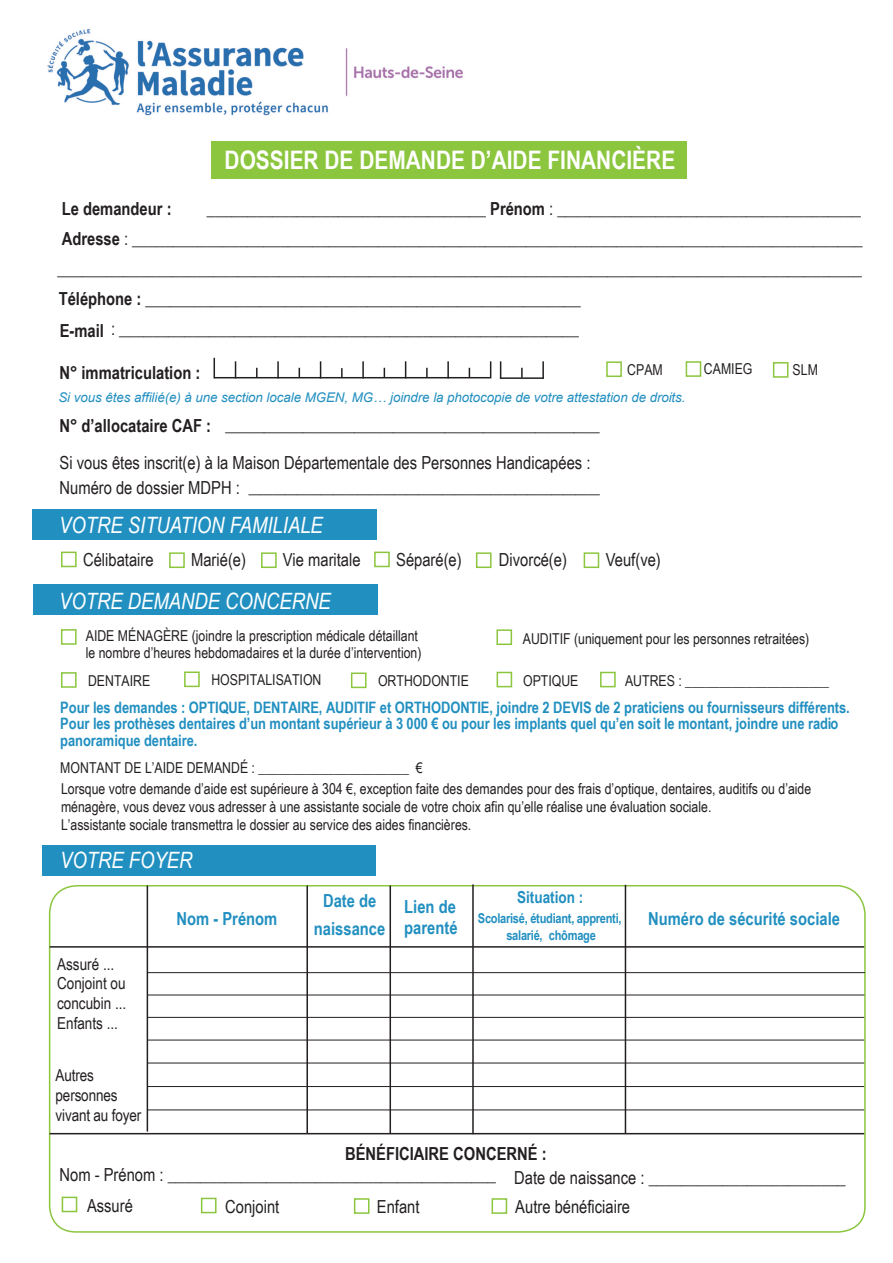
<style>
.page{position:relative;width:893px;height:1263px;background:#fff}
.page>*{position:absolute;margin:0;border:0;box-sizing:border-box;transform-origin:0 0}
.t1{font:700 25.5px "Arial Narrow";color:#fff}
.t2{font:italic 22.5px "Arial Narrow";color:#fff}
.t3{font:18px/30.6px "Arial Narrow";color:#231f20;text-align:right}
.t4{font:700 18px/30px "Arial Narrow";color:#231f20}
.t5{font:700 18px/27.6px "Arial Narrow";color:#218fc0;text-align:center}
.t6{font:18px "Arial Narrow";color:#231f20;scale:1.57 1}
.t7{font:16.5px/19.8px "Arial Narrow";color:#231f20}
.t8{font:700 16.5px "Arial Narrow";color:#218fc0}
.t9{font:700 15.75px/16.5px "Arial Narrow";letter-spacing:-.005em;color:#218fc0}
.t10{font:15px/18px "Arial Narrow";color:#231f20}
.t11{font:700 13.5px/16.2px "Arial Narrow";letter-spacing:-.02em;color:#218fc0;text-align:center}
.t12{font:italic 13.35px "Arial";letter-spacing:-.005em;color:#218fc0}
.s1{font-weight:700}
.s2{font-weight:400}
</style>
<div class="page">
<div style="left:34px;top:584px;width:344px;height:31px;background:#2190c1"></div>
<hr style="left:214px;top:377px;width:276px;height:1px;background:#231f20">
<svg style="left:214px;top:358px;width:1px;height:19px"></svg>
<svg style="left:235px;top:361px;width:1px;height:16px"></svg>
<svg style="left:256px;top:368px;width:2px;height:9px"></svg>
<svg style="left:277px;top:361px;width:2px;height:16px"></svg>
<svg style="left:320px;top:361px;width:1px;height:16px"></svg>
<svg style="left:341px;top:368px;width:2px;height:9px"></svg>
<svg style="left:362px;top:361px;width:2px;height:16px"></svg>
<svg style="left:405px;top:361px;width:1px;height:16px"></svg>
<svg style="left:426px;top:368px;width:2px;height:9px"></svg>
<svg style="left:447px;top:361px;width:2px;height:16px"></svg>
<svg style="left:490px;top:361px;width:1px;height:17px"></svg>
<svg style="left:500px;top:361px;width:1px;height:16px"></svg>
<svg style="left:521px;top:368px;width:2px;height:9px"></svg>
<svg style="left:542px;top:361px;width:2px;height:16px"></svg>
<hr style="left:500px;top:377px;width:44px;height:2px;background:#231f20">
<div style="left:33px;top:509px;width:344px;height:31px;background:#2190c1"></div>
<div style="left:61px;top:552px;width:16px;height:15px;border:2px solid #8bc63e"></div>
<div style="left:169px;top:552px;width:16px;height:16px;border:2px solid #8bc63e"></div>
<div style="left:261px;top:552px;width:16px;height:16px;border:2px solid #8bc63e"></div>
<div style="left:374px;top:552px;width:16px;height:15px;border:2px solid #8bc63e"></div>
<div style="left:476px;top:552px;width:16px;height:16px;border:2px solid #8bc63e"></div>
<div style="left:584px;top:552px;width:15px;height:16px;border:2px solid #8bc63e"></div>
<div style="left:211px;top:141px;width:476px;height:37px;background:#8bc63e"></div>
<div style="left:686px;top:361px;width:15px;height:16px;border:2px solid #8bc63e"></div>
<div style="left:773px;top:362px;width:15px;height:16px;border:2px solid #8bc63e"></div>
<div style="left:606px;top:361px;width:16px;height:16px;border:2px solid #8bc63e"></div>
<div style="left:61px;top:629px;width:16px;height:16px;border:2px solid #8bc63e"></div>
<div style="left:496px;top:629px;width:16px;height:16px;border:2px solid #8bc63e"></div>
<div style="left:497px;top:672px;width:15px;height:15px;border:2px solid #8bc63e"></div>
<div style="left:600px;top:672px;width:16px;height:15px;border:2px solid #8bc63e"></div>
<div style="left:184px;top:671px;width:16px;height:16px;border:2px solid #8bc63e"></div>
<div style="left:351px;top:672px;width:16px;height:16px;border:2px solid #8bc63e"></div>
<div style="left:61px;top:672px;width:16px;height:16px;border:2px solid #8bc63e"></div>
<div style="left:43px;top:845px;width:333px;height:30px;background:#2190c1"></div>
<svg style="left:48px;top:884px;width:818px;height:349px"></svg>
<div style="left:62px;top:1196px;width:15px;height:16px;border:2px solid #8bc63e"></div>
<div style="left:201px;top:1198px;width:16px;height:15px;border:2px solid #8bc63e"></div>
<hr style="left:306px;top:885px;width:2px;height:248px;background:#231f20">
<hr style="left:147px;top:885px;width:1px;height:246px;background:#231f20">
<hr style="left:390px;top:885px;width:1px;height:248px;background:#231f20">
<hr style="left:625px;top:885px;width:1px;height:248px;background:#231f20">
<hr style="left:50px;top:946px;width:814px;height:2px;background:#231f20">
<hr style="left:147px;top:972px;width:718px;height:1px;background:#231f20">
<hr style="left:147px;top:1063px;width:717px;height:1px;background:#231f20">
<hr style="left:147px;top:1017px;width:717px;height:1px;background:#231f20">
<hr style="left:147px;top:1040px;width:717px;height:1px;background:#231f20">
<hr style="left:147px;top:995px;width:717px;height:1px;background:#231f20">
<hr style="left:147px;top:1086px;width:717px;height:1px;background:#231f20">
<hr style="left:147px;top:1109px;width:717px;height:1px;background:#231f20">
<hr style="left:50px;top:1133px;width:814px;height:1px;background:#231f20">
<div style="left:354px;top:1198px;width:15px;height:16px;border:2px solid #8bc63e"></div>
<div style="left:492px;top:1198px;width:15px;height:16px;border:2px solid #8bc63e"></div>
<hr style="left:472px;top:884px;width:2px;height:250px;background:#231f20">
<img style="left:47px;top:29px;width:416px;height:87px">
<h1 class="t1" style="left:225px;top:140px;width:452px">DOSSIER DE DEMANDE D’AIDE FINANCIÈRE</h1>
<p class="t3" style="left:62px;top:193px;width:803px">__________________________________ <span class="s1">Prénom</span> : _____________________________________<br><span class="s1">Adresse</span> : _________________________________________________________________________________________</p>
<p class="t4" style="left:62px;top:193px;width:111px">Le demandeur :</p>
<p class="t3" style="left:58px;top:253px;width:806px">__________________________________________________________________________________________________</p>
<p class="t4" style="left:59px;top:283px;width:523px">Téléphone : _____________________________________________________<br>E-mail <span class="s2">: ________________________________________________________</span></p>
<p class="t4" style="left:60px;top:357px;width:142px">N° immatriculation :</p>
<p class="t10" style="left:627px;top:360px;width:37px">CPAM</p>
<p class="t10" style="left:704px;top:359px;width:50px">CAMIEG</p>
<p class="t10" style="left:793px;top:361px;width:27px">SLM</p>
<p class="t12" style="left:58px;top:389px;width:629px">Si vous êtes affilié(e) à une section locale MGEN, MG… joindre la photocopie de votre attestation de droits.</p>
<p class="t6" style="left:60px;top:411px;width:346px"><span class="s1">N° d’allocataire CAF :</span> _____________________________</p>
<p class="t3" style="left:60px;top:447px;width:532px">Si vous êtes inscrit(e) à la Maison Départementale des Personnes Handicapées :</p>
<p class="t3" style="left:60px;top:471px;width:542px">Numéro de dossier MDPH : _____________________________</p>
<p class="t2" style="left:59px;top:509px;width:265px">VOTRE SITUATION FAMILIALE</p>
<p class="t3" style="left:83px;top:543px;width:72px">Célibataire</p>
<p class="t3" style="left:191px;top:543px;width:56px">Marié(e)</p>
<p class="t3" style="left:283px;top:543px;width:79px">Vie maritale</p>
<p class="t3" style="left:396px;top:543px;width:67px">Séparé(e)</p>
<p class="t3" style="left:499px;top:543px;width:70px">Divorcé(e)</p>
<p class="t3" style="left:606px;top:543px;width:56px">Veuf(ve)</p>
<p class="t2" style="left:59px;top:585px;width:273px">VOTRE DEMANDE CONCERNE</p>
<p class="t10" style="left:86px;top:627px;width:337px;line-height:16.5px">AIDE MÉNAGÈRE (joindre la prescription médicale détaillant le nombre d’heures hebdomadaires et la durée d’intervention)</p>
<p class="t10" style="left:523px;top:629px;width:288px">AUDITIF (uniquement pour les personnes retraitées)</p>
<p class="t10" style="left:88px;top:671px;width:64px">DENTAIRE</p>
<p class="t10" style="left:211px;top:670px;width:112px">HOSPITALISATION</p>
<p class="t10" style="left:378px;top:671px;width:92px">ORTHODONTIE</p>
<p class="t10" style="left:523px;top:671px;width:57px">OPTIQUE</p>
<p class="t10" style="left:625px;top:671px;width:205px">AUTRES : _____________________</p>
<p class="t9" style="left:60px;top:698px;width:791px">Pour les demandes : OPTIQUE, DENTAIRE, AUDITIF et ORTHODONTIE, joindre 2 DEVIS de 2 praticiens ou fournisseurs différents.<br>Pour les prothèses dentaires d’un montant supérieur à 3 000 € ou pour les implants quel qu’en soit le montant, joindre une radio panoramique dentaire.</p>
<p class="t10" style="left:60px;top:758px;width:364px">MONTANT DE L’AIDE DEMANDÉ : ______________________ €</p>
<p class="t10" style="left:61px;top:779px;width:752px">Lorsque votre demande d’aide est supérieure à 304 €, exception faite des demandes pour des frais d’optique, dentaires, auditifs ou d’aide ménagère, vous devez vous adresser à une assistante sociale de votre choix afin qu’elle réalise une évaluation sociale.<br>L’assistante sociale transmettra le dossier au service des aides financières.</p>
<p class="t2" style="left:60px;top:845px;width:134px">VOTRE FOYER</p>
<p class="t7" style="left:57px;top:953px;width:71px">Assuré ...<br>Conjoint ou concubin ...<br>Enfants ...</p>
<p class="t7" style="left:56px;top:1065px;width:87px">Autres personnes vivant au foyer</p>
<p class="t5" style="left:177px;top:904px;width:102px">Nom - Prénom</p>
<p class="t5" style="left:314px;top:886px;width:73px">Date de naissance</p>
<p class="t5" style="left:404px;top:894px;width:55px;line-height:21.6px;text-align:left">Lien de parenté</p>
<p class="t8" style="left:517px;top:884px;width:68px">Situation :</p>
<p class="t11" style="left:478px;top:910px;width:145px">Scolarisé, étudiant, apprenti, salarié, chômage</p>
<p class="t5" style="left:648px;top:904px;width:193px">Numéro de sécurité sociale</p>
<p class="t4" style="left:345px;top:1137px;width:203px">BÉNÉFICIAIRE CONCERNÉ :</p>
<p class="t3" style="left:87px;top:1158px;width:411px;line-height:31.3px;text-align:left;text-indent:-28px">Nom - Prénom : ________________________________________<br>Assuré</p>
<p class="t3" style="left:514px;top:1162px;width:333px">Date de naissance : ________________________</p>
<p class="t3" style="left:377px;top:1191px;width:44px">Enfant</p>
<p class="t3" style="left:515px;top:1191px;width:116px">Autre bénéficiaire</p>
<p class="t3" style="left:225px;top:1191px;width:56px">Conjoint</p>
</div>
